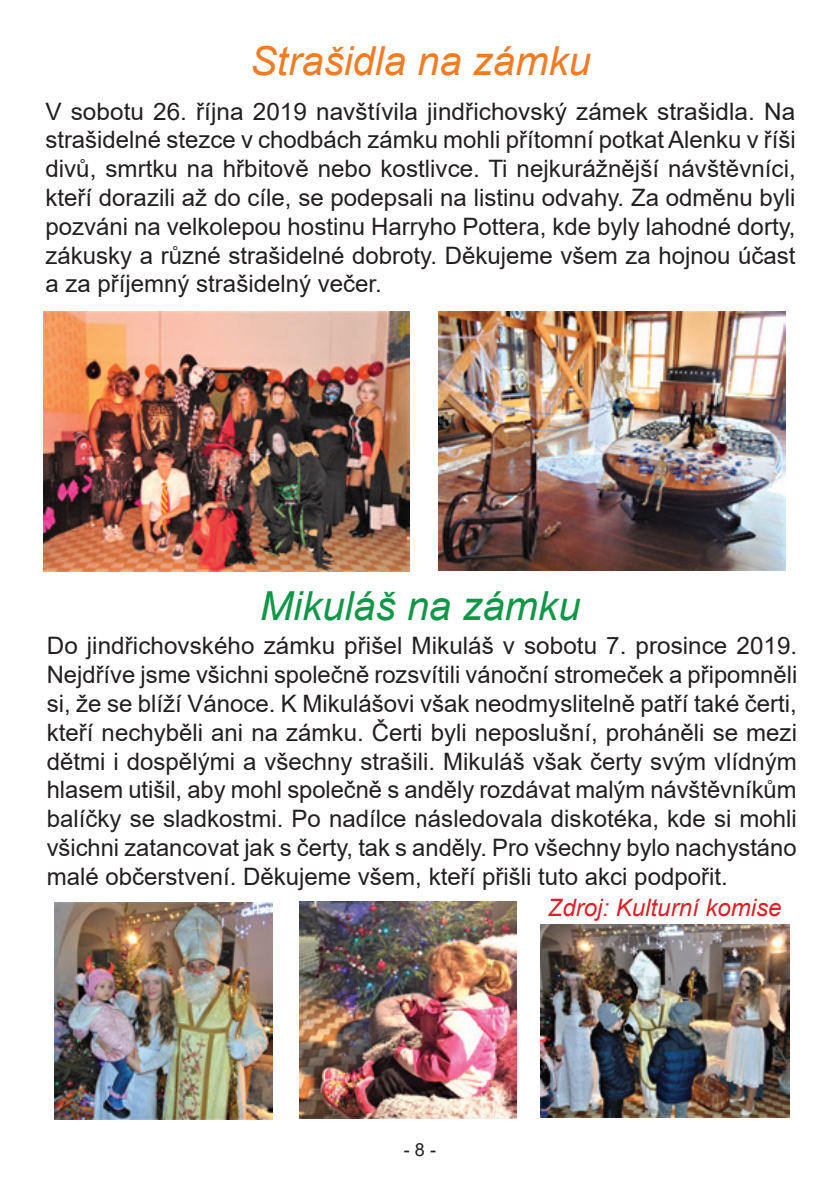
<style>
.page{position:relative;width:840px;height:1191px;background:#fff}
.page>*{position:absolute;margin:0;border:0;box-sizing:border-box;transform-origin:0 0}
.t1{font:italic 40px "Arial";color:#f37b22}
.t2{font:italic 40px "Arial";color:#0f9747}
.t3{font:24px/28.8px "Arial";color:#231f20;text-align:justify}
.t4{font:italic 24px "Arial";color:#da2127}
.t5{font:18px "Arial";color:#231f20}
</style>
<div class="page">
<img style="left:44px;top:312px;width:365px;height:259px">
<img style="left:438px;top:312px;width:346px;height:258px">
<img style="left:540px;top:924px;width:249px;height:193px">
<img style="left:55px;top:902px;width:217px;height:217px">
<img style="left:299px;top:901px;width:217px;height:217px">
<h1 class="t1" style="left:250px;top:35px;width:342px">Strašidla na zámku</h1>
<p class="t3" style="left:45px;top:97px;width:751px">V sobotu 26. října 2019 navštívila jindřichovský zámek strašidla. Na strašidelné stezce v chodbách zámku mohli přítomní potkat Alenku v říši divů, smrtku na hřbitově nebo kostlivce. Ti nejkurážnější návštěvníci, kteří dorazili až do cíle, se podepsali na listinu odvahy. Za odměnu byli pozváni na velkolepou hostinu Harryho Pottera, kde byly lahodné dorty, zákusky a různé strašidelné dobroty. Děkujeme všem za hojnou účast a za příjemný strašidelný večer.</p>
<h1 class="t2" style="left:260px;top:580px;width:322px">Mikuláš na zámku</h1>
<p class="t3" style="left:47px;top:631px;width:751px">Do jindřichovského zámku přišel Mikuláš v sobotu 7. prosince 2019.<br>Nejdříve jsme všichni společně rozsvítili vánoční stromeček a připomněli si, že se blíží Vánoce. K Mikulášovi však neodmyslitelně patří také čerti, kteří nechyběli ani na zámku. Čerti byli neposlušní, proháněli se mezi dětmi i dospělými a všechny strašili. Mikuláš však čerty svým vlídným hlasem utišil, aby mohl společně s anděly rozdávat malým návštěvníkům balíčky se sladkostmi. Po nadílce následovala diskotéka, kde si mohli všichni zatancovat jak s čerty, tak s anděly. Pro všechny bylo nachystáno malé občerstvení. Děkujeme všem, kteří přišli tuto akci podpořit.</p>
<p class="t4" style="left:547px;top:891px;width:235px">Zdroj: Kulturní komise</p>
<p class="t5" style="left:404px;top:1137px;width:34px">- 8 -</p>
</div>
